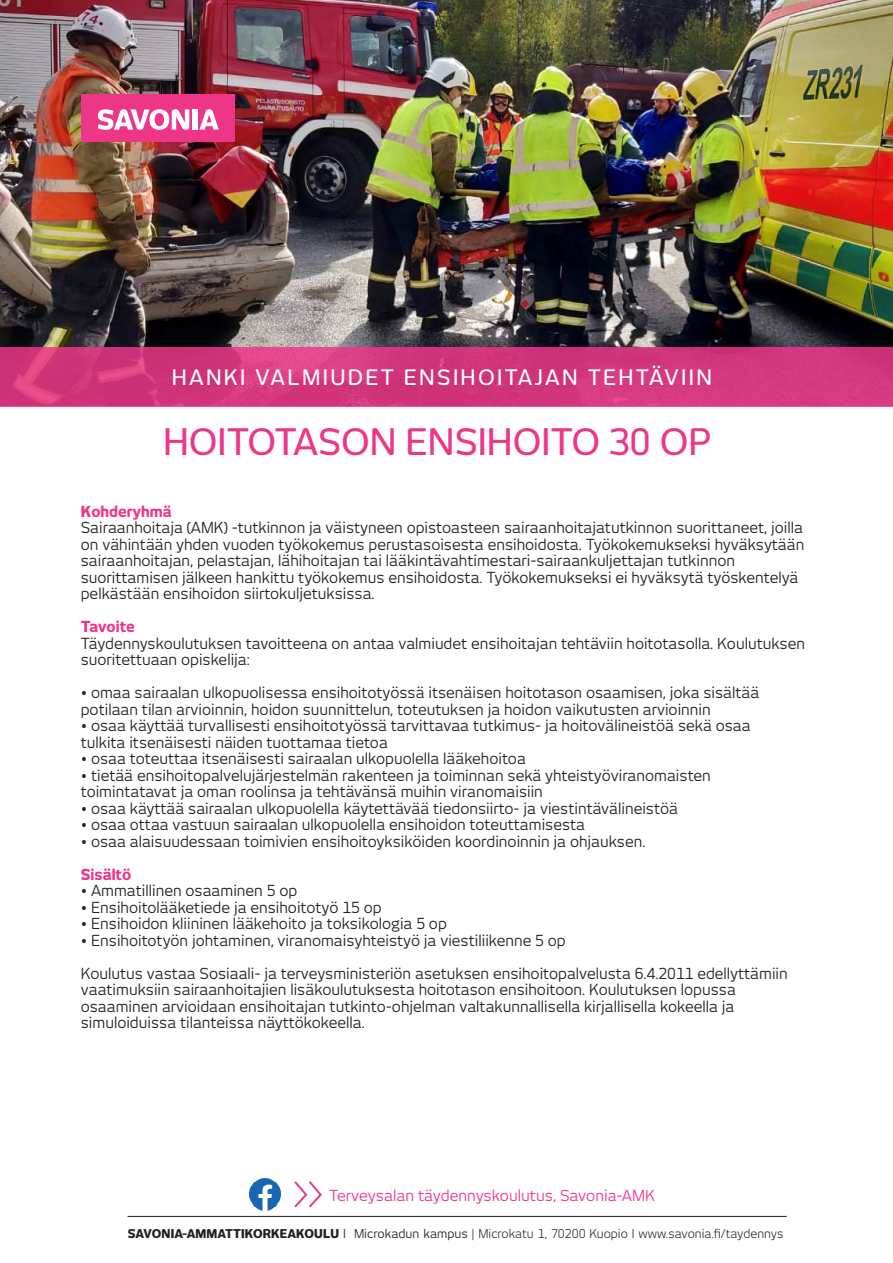
<style>
.page{position:relative;width:893px;height:1263px;background:#fff}
.page>*{position:absolute;margin:0;border:0;box-sizing:border-box;transform-origin:0 0}
.OTSIKKO_1_Värillinen{font:500 36px "New June";color:#ee3689}
.Apuotsikko{font:500 21px "New June";letter-spacing:.11em;color:#fff}
.LISTA_Ensimmäinen_ta{font:15px/16.5px "New June";color:#231f20}
.LEIPÄTEKSTI{font:15px "New June";color:#231f20}
.NOSTO_Lainausmerkit{font:15px "New June";color:#ee3689}
.LEIPÄTEKSTI-2{font:800 15px "New June";color:#ee3689}
.LISÄTIETOA-RIVI_Leip{font:12px "New June";color:#231f20}
.s1{font-weight:800;color:#ee3689}
.s2{font-weight:800}
.s3{font-style:inherit}
</style>
<div class="page">
<img style="left:0;top:0;width:893px;height:347px">
<hr style="left:128px;top:1216px;width:659px;height:1px;background:#231f20">
<div style="left:81px;top:95px;width:154px;height:47px;background:#ee3689"></div>
<svg style="left:98px;top:109px;width:91px;height:21px"></svg>
<div style="left:193px;top:109px;width:5px;height:21px;background:#fff"></div>
<svg style="left:199px;top:109px;width:20px;height:21px"></svg>
<img style="left:249px;top:1178px;width:32px;height:32px">
<svg style="left:294px;top:1181px;width:28px;height:27px"></svg>
<svg style="left:0;top:347px;width:893px;height:59px;background:#d3377d"></svg>
<p class="Apuotsikko" style="left:172px;top:365px;width:542px">HANKI VALMIUDET ENSIHOITAJAN TEHTÄVIIN</p>
<p class="OTSIKKO_1_Värillinen" style="left:163px;top:421px;width:550px">HOITOTASON ENSIHOITO 30 OP</p>
<p class="LEIPÄTEKSTI-2" style="left:81px;top:502px;width:93px">Kohderyhmä</p>
<p class="LISTA_Ensimmäinen_ta" style="left:81px;top:519px;width:724px">Sairaanhoitaja (AMK) -tutkinnon ja väistyneen opistoasteen sairaanhoitajatutkinnon suorittaneet, joilla</p>
<p class="LISTA_Ensimmäinen_ta" style="left:81px;top:536px;width:725px">on vähintään yhden vuoden työkokemus perustasoisesta ensihoidosta. Työkokemukseksi hyväksytään</p>
<p class="LISTA_Ensimmäinen_ta" style="left:81px;top:552px;width:656px">sairaanhoitajan, pelastajan, lähihoitajan tai lääkintävahtimestari-sairaankuljettajan tutkinnon</p>
<p class="LISTA_Ensimmäinen_ta" style="left:81px;top:569px;width:719px">suorittamisen jälkeen hankittu työkokemus ensihoidosta. Työkokemukseksi ei hyväksytä työskentelyä</p>
<p class="LISTA_Ensimmäinen_ta" style="left:81px;top:585px;width:295px">pelkästään ensihoidon siirtokuljetuksissa.</p>
<p class="LISTA_Ensimmäinen_ta" style="left:81px;top:618px;width:726px"><span class="s1">Tavoite<br></span>Täydennyskoulutuksen tavoitteena on antaa valmiudet ensihoitajan tehtäviin hoitotasolla. Koulutuksen</p>
<p class="LISTA_Ensimmäinen_ta" style="left:81px;top:651px;width:171px">suoritettuaan opiskelija:</p>
<p class="LISTA_Ensimmäinen_ta" style="left:81px;top:684px;width:680px">• omaa sairaalan ulkopuolisessa ensihoitotyössä itsenäisen hoitotason osaamisen, joka sisältää</p>
<p class="LISTA_Ensimmäinen_ta" style="left:81px;top:701px;width:631px">potilaan tilan arvioinnin, hoidon suunnittelun, toteutuksen ja hoidon vaikutusten arvioinnin</p>
<p class="LISTA_Ensimmäinen_ta" style="left:81px;top:717px;width:671px">• osaa käyttää turvallisesti ensihoitotyössä tarvittavaa tutkimus- ja hoitovälineistöä sekä osaa</p>
<p class="LISTA_Ensimmäinen_ta" style="left:81px;top:734px;width:309px">tulkita itsenäisesti näiden tuottamaa tietoa</p>
<p class="LISTA_Ensimmäinen_ta" style="left:81px;top:750px;width:447px">• osaa toteuttaa itsenäisesti sairaalan ulkopuolella lääkehoitoa</p>
<p class="LISTA_Ensimmäinen_ta" style="left:81px;top:767px;width:632px">• tietää ensihoitopalvelujärjestelmän rakenteen ja toiminnan sekä yhteistyöviranomaisten</p>
<p class="LISTA_Ensimmäinen_ta" style="left:81px;top:783px;width:464px">toimintatavat ja oman roolinsa ja tehtävänsä muihin viranomaisiin</p>
<p class="LISTA_Ensimmäinen_ta" style="left:81px;top:800px;width:599px">• osaa käyttää sairaalan ulkopuolella käytettävää tiedonsiirto- ja viestintävälineistöä</p>
<p class="LISTA_Ensimmäinen_ta" style="left:81px;top:816px;width:506px">• osaa ottaa vastuun sairaalan ulkopuolella ensihoidon toteuttamisesta</p>
<p class="LISTA_Ensimmäinen_ta" style="left:81px;top:833px;width:566px">• osaa alaisuudessaan toimivien ensihoitoyksiköiden koordinoinnin ja ohjauksen.</p>
<p class="LEIPÄTEKSTI-2" style="left:81px;top:865px;width:52px">Sisältö</p>
<p class="LEIPÄTEKSTI" style="left:81px;top:882px;width:218px">• Ammatillinen osaaminen 5 op</p>
<p class="LEIPÄTEKSTI" style="left:81px;top:898px;width:302px">• Ensihoitolääketiede ja ensihoitotyö 15 op</p>
<p class="LEIPÄTEKSTI" style="left:81px;top:915px;width:368px">• Ensihoidon kliininen lääkehoito ja toksikologia 5 op</p>
<p class="LEIPÄTEKSTI" style="left:81px;top:931px;width:487px">• Ensihoitotyön johtaminen, viranomaisyhteistyö ja viestiliikenne 5 op</p>
<p class="LEIPÄTEKSTI" style="left:81px;top:964px;width:708px">Koulutus vastaa Sosiaali- ja terveysministeriön asetuksen ensihoitopalvelusta 6.4.2011 edellyttämiin</p>
<p class="LEIPÄTEKSTI" style="left:81px;top:981px;width:657px">vaatimuksiin sairaanhoitajien lisäkoulutuksesta hoitotason ensihoitoon. Koulutuksen lopussa</p>
<p class="LEIPÄTEKSTI" style="left:81px;top:997px;width:655px">osaaminen arvioidaan ensihoitajan tutkinto-ohjelman valtakunnallisella kirjallisella kokeella ja</p>
<p class="LEIPÄTEKSTI" style="left:81px;top:1014px;width:286px">simuloiduissa tilanteissa näyttökokeella.</p>
<p class="NOSTO_Lainausmerkit" style="left:329px;top:1187px;width:327px">Terveysalan täydennyskoulutus, Savonia-AMK</p>
<p class="LISÄTIETOA-RIVI_Leip" style="left:128px;top:1227px;width:657px"><span class="s2">SAVONIA-AMMATTIKORKEAKOULU</span> <span class="s3">I Microkadun kampus</span> | Microkatu 1, 70200 Kuopio I www.savonia.fi/taydennys</p>
</div>
